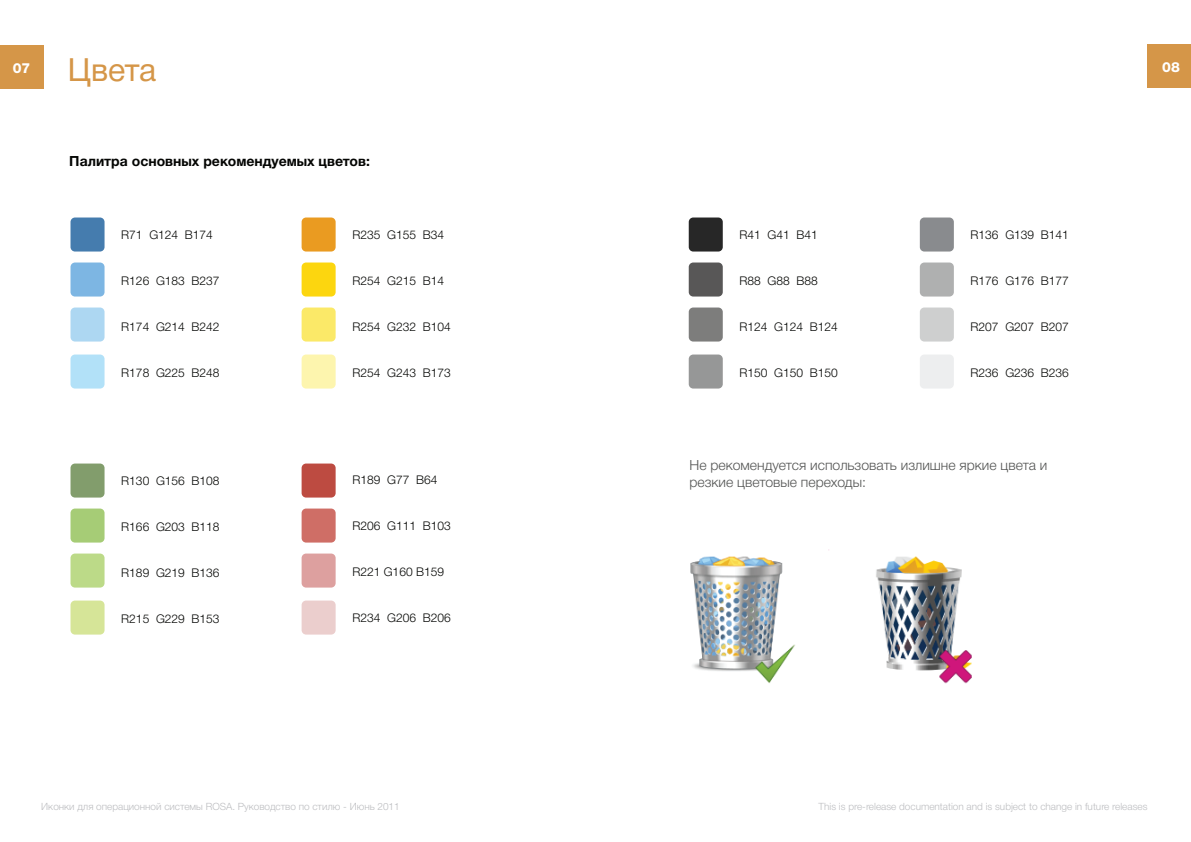
<style>
.page{position:relative;width:1191px;height:842px;background:#fff}
.page>*{position:absolute;margin:0;border:0;box-sizing:border-box;transform-origin:0 0}
.t1{font:32px "Helvetica 5 Normal";letter-spacing:-.01em;color:#d59648}
.t2{font:14px/16.8px "Helvetica 4 Light";color:#535453}
.t3{font:14px "Helvetica 7 Bold";color:#040503}
.t4{font:14px "Helvetica 8 Heavy";color:#fff}
.t5{font:12px "Helvetica 4 Light";color:#040503}
.t6{font:10px "Helvetica 4 Light";color:#bcbdc0}
</style>
<div class="page">
<div style="left:0;top:46px;width:43px;height:43px;background:#d59648"></div>
<div style="left:1148px;top:45px;width:43px;height:43px;background:#d59648"></div>
<div style="left:70px;top:217px;width:35px;height:35px;background:#457cae;border-radius:4px"></div>
<div style="left:70px;top:262px;width:35px;height:35px;background:#7db6e3;border-radius:4px"></div>
<div style="left:70px;top:307px;width:35px;height:35px;background:#add7f2;border-radius:4px"></div>
<div style="left:70px;top:354px;width:35px;height:35px;background:#b2e1f8;border-radius:4px"></div>
<div style="left:301px;top:217px;width:35px;height:35px;background:#ea9b21;border-radius:4px"></div>
<div style="left:301px;top:262px;width:35px;height:35px;background:#fcd60f;border-radius:4px"></div>
<div style="left:301px;top:307px;width:35px;height:35px;background:#fbe968;border-radius:4px"></div>
<div style="left:301px;top:354px;width:35px;height:35px;background:#fdf5ae;border-radius:4px"></div>
<div style="left:688px;top:217px;width:35px;height:35px;background:#272727;border-radius:4px"></div>
<div style="left:688px;top:262px;width:35px;height:35px;background:#585757;border-radius:4px"></div>
<div style="left:688px;top:307px;width:35px;height:35px;background:#7d7d7c;border-radius:4px"></div>
<div style="left:688px;top:354px;width:35px;height:35px;background:#969797;border-radius:4px"></div>
<div style="left:919px;top:217px;width:35px;height:35px;background:#898b8e;border-radius:4px"></div>
<div style="left:919px;top:262px;width:35px;height:35px;background:#afb0b0;border-radius:4px"></div>
<div style="left:919px;top:307px;width:35px;height:35px;background:#cecfcf;border-radius:4px"></div>
<div style="left:919px;top:354px;width:35px;height:35px;background:#edeeef;border-radius:4px"></div>
<div style="left:70px;top:463px;width:35px;height:35px;background:#829d6c;border-radius:4px"></div>
<div style="left:70px;top:508px;width:35px;height:35px;background:#a6cc76;border-radius:4px"></div>
<div style="left:70px;top:553px;width:35px;height:35px;background:#bcda88;border-radius:4px"></div>
<div style="left:70px;top:600px;width:35px;height:35px;background:#d6e598;border-radius:4px"></div>
<div style="left:301px;top:463px;width:35px;height:35px;background:#bd4b41;border-radius:4px"></div>
<div style="left:301px;top:508px;width:35px;height:35px;background:#cf6e66;border-radius:4px"></div>
<div style="left:301px;top:553px;width:35px;height:35px;background:#dda09f;border-radius:4px"></div>
<div style="left:301px;top:600px;width:35px;height:35px;background:#ebcecd;border-radius:4px"></div>
<img style="left:690px;top:549px;width:282px;height:135px">
<p class="t4" style="left:13px;top:60px;width:19px">07</p>
<h1 class="t1" style="left:68px;top:52px;width:90px">Цвета</h1>
<p class="t4" style="left:1162px;top:59px;width:19px">08</p>
<p class="t3" style="left:69px;top:154px;width:302px">Палитра основных рекомендуемых цветов:</p>
<p class="t5" style="left:121px;top:228px;width:93px">R71 G124 B174</p>
<p class="t5" style="left:121px;top:274px;width:100px">R126 G183 B237</p>
<p class="t5" style="left:121px;top:320px;width:100px">R174 G214 B242</p>
<p class="t5" style="left:121px;top:366px;width:100px">R178 G225 B248</p>
<p class="t5" style="left:121px;top:474px;width:100px">R130 G156 B108</p>
<p class="t5" style="left:121px;top:520px;width:100px">R166 G203 B118</p>
<p class="t5" style="left:121px;top:566px;width:100px">R189 G219 B136</p>
<p class="t5" style="left:121px;top:612px;width:100px">R215 G229 B153</p>
<p class="t5" style="left:352px;top:228px;width:93px">R235 G155 B34</p>
<p class="t5" style="left:352px;top:274px;width:93px">R254 G215 B14</p>
<p class="t5" style="left:352px;top:320px;width:100px">R254 G232 B104</p>
<p class="t5" style="left:352px;top:366px;width:100px">R254 G243 B173</p>
<p class="t5" style="left:352px;top:473px;width:86px">R189 G77 B64</p>
<p class="t5" style="left:352px;top:519px;width:100px">R206 G111 B103</p>
<p class="t5" style="left:352px;top:565px;width:93px">R221 G160 B159</p>
<p class="t5" style="left:352px;top:611px;width:100px">R234 G206 B206</p>
<p class="t5" style="left:739px;top:228px;width:80px">R41 G41 B41</p>
<p class="t5" style="left:739px;top:274px;width:80px">R88 G88 B88</p>
<p class="t5" style="left:739px;top:320px;width:100px">R124 G124 B124</p>
<p class="t5" style="left:739px;top:366px;width:100px">R150 G150 B150</p>
<p class="t5" style="left:970px;top:228px;width:100px">R136 G139 B141</p>
<p class="t5" style="left:970px;top:274px;width:100px">R176 G176 B177</p>
<p class="t5" style="left:970px;top:320px;width:100px">R207 G207 B207</p>
<p class="t5" style="left:970px;top:366px;width:100px">R236 G236 B236</p>
<p class="t2" style="left:689px;top:457px;width:359px">Не рекомендуется использовать излишне яркие цвета и резкие цветовые переходы:</p>
<p class="t6" style="left:41px;top:801px;width:360px">Иконки для операционной системы ROSA. Руководство по стилю - Июнь 2011</p>
<p class="t6" style="left:818px;top:801px;width:330px">This is pre-release documentation and is subject to change in future releases</p>
</div>
